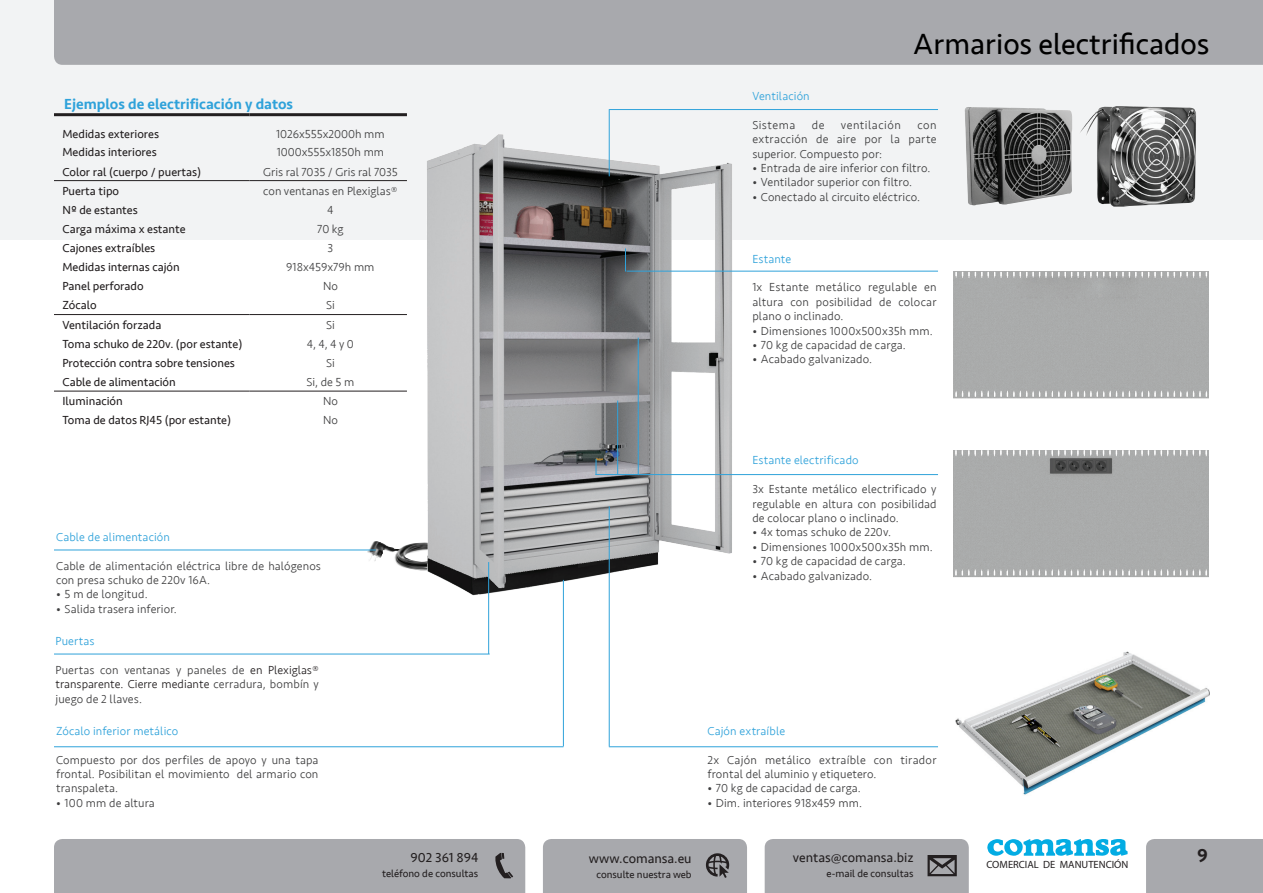
<style>
.page{position:relative;width:1263px;height:893px;background:#fff}
.page>*{position:absolute;margin:0;border:0;box-sizing:border-box;transform-origin:0 0}
.t1{font:30px "Seravek";color:#000}
.t2{font:500 19.5px "Seravek";color:#231f20}
.t3{font:500 15px "Seravek";color:#2fa2da}
.t4{font:13.5px "Seravek";color:#231f20}
.t5{font:300 12px/14.4px "Seravek";letter-spacing:.01em;color:#3e3e3f;text-align:justify}
.t6{font:12px "Seravek";color:#231f20}
.t7{font:300 12px "Seravek";letter-spacing:.01em;color:#2fa2da}
.t8{font:300 12px "Seravek";letter-spacing:.04em;color:#3e3e3f}
.t9{font:300 12px "Seravek";letter-spacing:.035em;color:#3e3e3f}
.t10{font:10.5px "Seravek";color:#231f20}
.t11{font:10.5px "Myriad Pro";color:#231f20}
.s1{color:#231f20}
</style>
<div class="page">
<div style="left:0;top:0;width:1263px;height:240px;background:#f2f3f4"></div>
<div style="left:1146px;top:839px;width:117px;height:54px;background:#a8a9ad"></div>
<svg style="left:987px;top:839px;width:140px;height:17px"></svg>
<div style="left:54px;top:0;width:1209px;height:65px;background:#a8a9ad"></div>
<div style="left:54px;top:839px;width:471px;height:54px;background:#a8a9ad"></div>
<div style="left:543px;top:839px;width:204px;height:54px;background:#a8a9ad"></div>
<div style="left:765px;top:839px;width:204px;height:54px;background:#a8a9ad"></div>
<img style="left:367px;top:541px;width:57px;height:30px">
<img style="left:424px;top:129px;width:311px;height:468px">
<hr style="left:54px;top:113px;width:196px;height:3px;background:#231f20">
<hr style="left:250px;top:113px;width:157px;height:3px;background:#231f20">
<hr style="left:250px;top:314px;width:157px;height:1px;background:#231f20">
<hr style="left:250px;top:391px;width:157px;height:1px;background:#231f20">
<hr style="left:250px;top:180px;width:157px;height:1px;background:#231f20">
<hr style="left:54px;top:180px;width:196px;height:1px;background:#231f20">
<hr style="left:54px;top:314px;width:196px;height:1px;background:#231f20">
<hr style="left:54px;top:391px;width:196px;height:1px;background:#231f20">
<div style="left:953px;top:450px;width:255px;height:127px;background:#aaabab"></div>
<div style="left:953px;top:271px;width:255px;height:127px;background:#aaabab"></div>
<hr style="left:626px;top:271px;width:312px;height:1px;background:#2fa2da">
<hr style="left:595px;top:474px;width:343px;height:1px;background:#2fa2da">
<hr style="left:54px;top:550px;width:322px;height:1px;background:#2fa2da">
<hr style="left:54px;top:654px;width:436px;height:1px;background:#2fa2da">
<hr style="left:54px;top:746px;width:509px;height:1px;background:#2fa2da">
<hr style="left:488px;top:562px;width:1px;height:92px;background:#2fa2da">
<hr style="left:563px;top:580px;width:1px;height:166px;background:#2fa2da">
<hr style="left:609px;top:109px;width:329px;height:1px;background:#2fa2da">
<hr style="left:609px;top:746px;width:329px;height:1px;background:#2fa2da">
<hr style="left:609px;top:109px;width:1px;height:67px;background:#2fa2da">
<svg style="left:625px;top:248px;width:1px;height:23px"></svg>
<hr style="left:617px;top:401px;width:1px;height:73px;background:#2fa2da">
<svg style="left:596px;top:459px;width:1px;height:15px"></svg>
<hr style="left:638px;top:338px;width:1px;height:136px;background:#2fa2da">
<hr style="left:609px;top:506px;width:1px;height:240px;background:#2fa2da">
<img style="left:955px;top:651px;width:255px;height:144px">
<img style="left:964px;top:107px;width:108px;height:98px">
<img style="left:1079px;top:106px;width:117px;height:101px">
<p class="t3" style="left:64px;top:94px;width:230px">Ejemplos de electrificación y datos</p>
<p class="t6" style="left:63px;top:125px;width:98px">Medidas exteriores</p>
<p class="t5" style="left:276px;top:127px;width:110px">1026x555x2000h mm</p>
<p class="t6" style="left:63px;top:143px;width:96px">Medidas interiores</p>
<p class="t5" style="left:277px;top:145px;width:109px">1000x555x1850h mm</p>
<p class="t6" style="left:63px;top:162px;width:140px">Color ral (cuerpo / puertas)</p>
<p class="t5" style="left:263px;top:165px;width:136px">Gris ral 7035 / Gris ral 7035</p>
<p class="t6" style="left:63px;top:181px;width:58px">Puerta tipo</p>
<p class="t5" style="left:263px;top:184px;width:136px">con ventanas en Plexiglas®</p>
<p class="t6" style="left:63px;top:200px;width:77px">Nº de estantes</p>
<p class="t5" style="left:327px;top:203px;width:8px">4</p>
<p class="t6" style="left:63px;top:220px;width:125px">Carga máxima x estante</p>
<p class="t5" style="left:317px;top:222px;width:28px">70 kg</p>
<p class="t6" style="left:63px;top:239px;width:94px">Cajones extraíbles</p>
<p class="t5" style="left:328px;top:241px;width:7px">3</p>
<p class="t6" style="left:63px;top:258px;width:119px">Medidas internas cajón</p>
<p class="t5" style="left:286px;top:260px;width:90px">918x459x79h mm</p>
<p class="t6" style="left:63px;top:277px;width:83px">Panel perforado</p>
<p class="t5" style="left:323px;top:279px;width:16px">No</p>
<p class="t6" style="left:63px;top:296px;width:36px">Zócalo</p>
<p class="t5" style="left:326px;top:298px;width:10px">Si</p>
<p class="t6" style="left:63px;top:315px;width:100px">Ventilación forzada</p>
<p class="t5" style="left:326px;top:318px;width:10px">Si</p>
<p class="t6" style="left:63px;top:334px;width:181px">Toma schuko de 220v. (por estante)</p>
<p class="t5" style="left:307px;top:337px;width:49px">4, 4, 4 y 0</p>
<p class="t6" style="left:63px;top:354px;width:174px">Protección contra sobre tensiones</p>
<p class="t5" style="left:326px;top:356px;width:10px">Si</p>
<p class="t6" style="left:63px;top:373px;width:115px">Cable de alimentación</p>
<p class="t5" style="left:307px;top:375px;width:49px">Si, de 5 m</p>
<p class="t6" style="left:63px;top:392px;width:62px">Iluminación</p>
<p class="t5" style="left:323px;top:394px;width:16px">No</p>
<p class="t6" style="left:63px;top:411px;width:170px">Toma de datos RJ45 (por estante)</p>
<p class="t5" style="left:323px;top:413px;width:16px">No</p>
<p class="t7" style="left:56px;top:530px;width:115px">Cable de alimentación</p>
<p class="t5" style="left:56px;top:558px;width:266px">Cable de alimentación eléctrica libre de halógenos con presa schuko de 220v 16A.</p>
<p class="t5" style="left:56px;top:587px;width:93px">• 5 m de longitud.</p>
<p class="t5" style="left:56px;top:602px;width:122px">• Salida trasera inferior.</p>
<p class="t7" style="left:55px;top:634px;width:40px">Puertas</p>
<p class="t5" style="left:55px;top:663px;width:265px">Puertas con ventanas y paneles de <span class="s1">en Plexiglas® transparente. Cierre mediante</span> cerradura, bombín y juego de 2 llaves.</p>
<p class="t7" style="left:56px;top:724px;width:124px">Zócalo inferior metálico</p>
<p class="t5" style="left:56px;top:753px;width:264px">Compuesto por dos perfiles de apoyo y una tapa frontal. Posibilitan el movimiento del armario con transpaleta.</p>
<p class="t5" style="left:56px;top:796px;width:100px">• 100 mm de altura</p>
<p class="t4" style="left:411px;top:847px;width:69px">902 361 894</p>
<p class="t10" style="left:382px;top:866px;width:98px">teléfono de consultas</p>
<h1 class="t1" style="left:913px;top:20px;width:298px">Armarios electrificados</h1>
<p class="t7" style="left:752px;top:89px;width:59px">Ventilación</p>
<p class="t9" style="left:752px;top:118px;width:44px">Sistema</p>
<p class="t5" style="left:812px;top:118px;width:14px">de</p>
<p class="t8" style="left:841px;top:118px;width:61px">ventilación</p>
<p class="t5" style="left:752px;top:118px;width:186px;text-indent:165px">con extracción de aire por la parte superior. Compuesto por:</p>
<p class="t5" style="left:752px;top:161px;width:180px">• Entrada de aire inferior con filtro.</p>
<p class="t5" style="left:752px;top:175px;width:161px">• Ventilador superior con filtro.</p>
<p class="t5" style="left:752px;top:190px;width:169px">• Conectado al circuito eléctrico.</p>
<p class="t7" style="left:752px;top:251px;width:40px">Estante</p>
<p class="t5" style="left:752px;top:280px;width:186px">1x Estante metálico regulable en altura con posibilidad de colocar plano o inclinado.</p>
<p class="t5" style="left:752px;top:324px;width:182px">• Dimensiones 1000x500x35h mm.</p>
<p class="t5" style="left:752px;top:338px;width:155px">• 70 kg de capacidad de carga.</p>
<p class="t5" style="left:752px;top:352px;width:121px">• Acabado galvanizado.</p>
<p class="t7" style="left:752px;top:453px;width:108px">Estante electrificado</p>
<p class="t5" style="left:752px;top:482px;width:186px">3x Estante metálico electrificado y regulable en altura con posibilidad de colocar plano o inclinado.</p>
<p class="t5" style="left:752px;top:525px;width:140px">• 4x tomas schuko de 220v.</p>
<p class="t5" style="left:752px;top:540px;width:182px">• Dimensiones 1000x500x35h mm.</p>
<p class="t5" style="left:752px;top:554px;width:155px">• 70 kg de capacidad de carga.</p>
<p class="t5" style="left:752px;top:569px;width:121px">• Acabado galvanizado.</p>
<p class="t7" style="left:707px;top:724px;width:79px">Cajón extraíble</p>
<p class="t5" style="left:707px;top:753px;width:231px">2x Cajón metálico extraíble con tirador frontal del aluminio y etiquetero.</p>
<p class="t5" style="left:707px;top:781px;width:155px">• 70 kg de capacidad de carga.</p>
<p class="t5" style="left:707px;top:796px;width:156px">• Dim. interiores 918x459 mm.</p>
<p class="t4" style="left:589px;top:848px;width:104px">www.comansa.eu</p>
<p class="t10" style="left:596px;top:867px;width:97px">consulte nuestra web</p>
<p class="t4" style="left:793px;top:847px;width:122px">ventas@comansa.biz</p>
<p class="t10" style="left:826px;top:866px;width:88px">e-mail de consultas</p>
<p class="t11" style="left:986px;top:858px;width:143px">COMERCIAL DE MANUTENCIÓN</p>
<h2 class="t2" style="left:1197px;top:844px;width:12px">9</h2>
</div>
